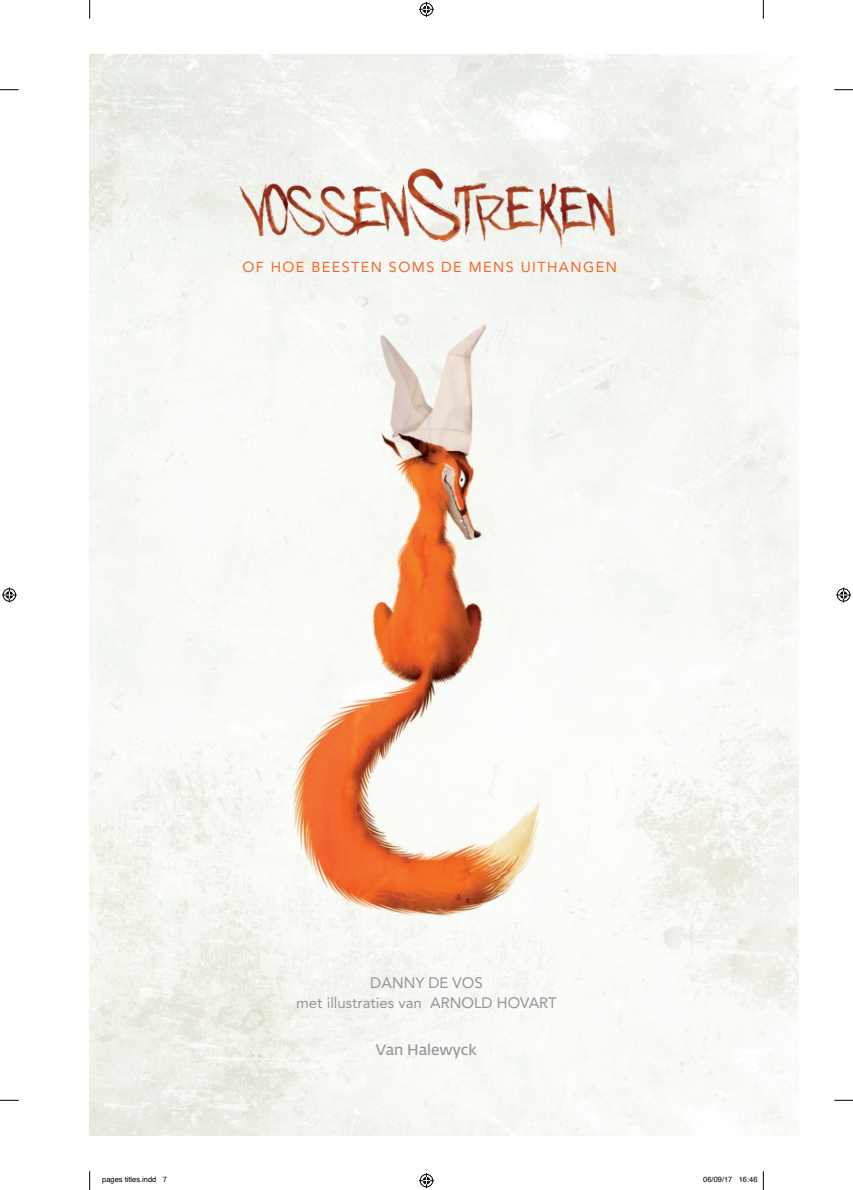
<style>
.page{position:relative;width:853px;height:1190px;background:#fff}
.page>*{position:absolute;margin:0;border:0;box-sizing:border-box;transform-origin:0 0}
.t1{font:15px/20px "Avenir LT Std";color:#939598;text-align:center}
.t2{font:600 15px "Fedra Sans Pro";color:#939598}
.t3{font:14.38px "Avenir LT Std";letter-spacing:.1em;color:#f2652b}
.t4{font:7.5px "Helvetica";color:#000}
</style>
<div class="page">
<img style="left:90px;top:54px;width:708px;height:1081px">
<img style="left:228px;top:157px;width:400px;height:117px">
<svg style="left:0;top:89px;width:19px;height:1px"></svg>
<svg style="left:834px;top:89px;width:18px;height:1px"></svg>
<svg style="left:0;top:1099px;width:19px;height:1px"></svg>
<svg style="left:834px;top:1099px;width:18px;height:1px"></svg>
<svg style="left:89px;top:0;width:1px;height:19px"></svg>
<svg style="left:89px;top:1171px;width:1px;height:18px"></svg>
<svg style="left:762px;top:0;width:2px;height:19px"></svg>
<svg style="left:419px;top:2px;width:15px;height:15px"></svg>
<svg style="left:419px;top:1173px;width:15px;height:14px"></svg>
<svg style="left:2px;top:587px;width:15px;height:15px"></svg>
<svg style="left:836px;top:587px;width:15px;height:15px"></svg>
<svg style="left:762px;top:1171px;width:2px;height:18px"></svg>
<p class="t3" style="left:242px;top:258px;width:376px">OF HOE BEESTEN SOMS DE MENS UITHANGEN</p>
<p class="t1" style="left:296px;top:972px;width:262px">DANNY DE VOS<br>met illustraties van ARNOLD HOVART</p>
<p class="t2" style="left:376px;top:1038px;width:103px">Van Halewyck</p>
<p class="t4" style="left:102px;top:1173px;width:66px">pages titles.indd 7</p>
<p class="t4" style="left:703px;top:1173px;width:56px">06/09/17 16:46</p>
</div>
